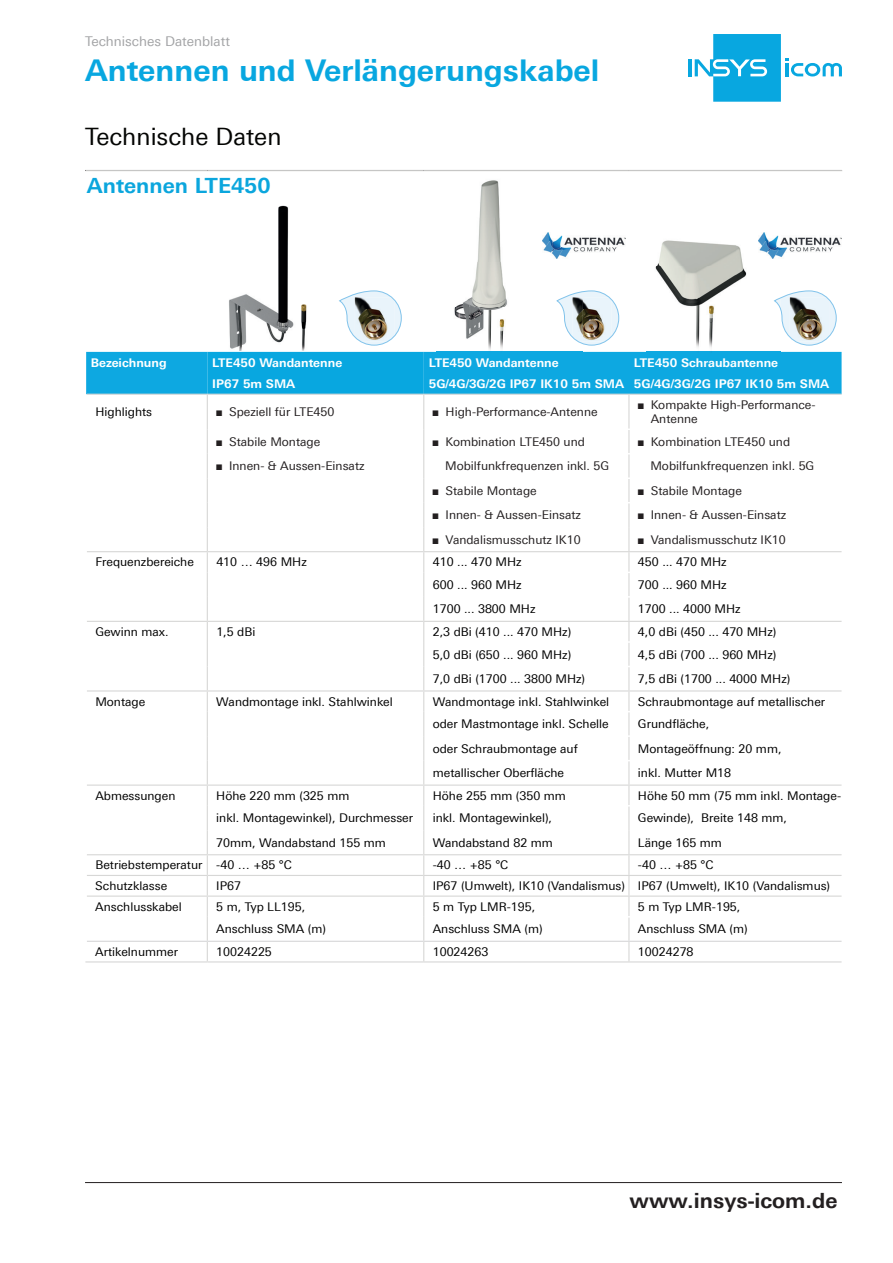
<style>
.page{position:relative;width:893px;height:1263px;background:#fff}
.page>*{position:absolute;margin:0;border:0;box-sizing:border-box;transform-origin:0 0}
.t1{font:700 30px "Linotype Univers 630";color:#08a7e0}
.t2{font:24px "Linotype Univers 430";color:#040503}
.t3{font:700 21px "Linotype Univers 630";color:#231f20}
.t4{font:700 21px "Linotype Univers 630";color:#0ba6dd}
.t5{font:13.5px "Linotype Univers 430";color:#a3a4a6}
.t6{font:12px "Linotype Univers 430";color:#000001}
.t7{font:12px/14.4px "Linotype Univers 430";color:#231f20}
.t8{font:700 12px "Linotype Univers 630";color:#fff}
.s1{font-family:"Arial Narrow"}
</style>
<div class="page">
<hr style="left:688px;top:59px;width:3px;height:17px;background:#08a7e0">
<svg style="left:695px;top:34px;width:147px;height:68px"></svg>
<hr style="left:85px;top:1182px;width:757px;height:1px;background:#231f20">
<div style="left:86px;top:352px;width:756px;height:42px;background:#0da8e1"></div>
<hr style="left:628px;top:395px;width:1px;height:33px;background:#d7d7d6">
<svg style="left:628px;top:430px;width:1px;height:531px"></svg>
<hr style="left:85px;top:170px;width:122px;height:1px;background:#d7d7d6">
<hr style="left:207px;top:170px;width:217px;height:1px;background:#d7d7d6">
<hr style="left:424px;top:170px;width:205px;height:1px;background:#d7d7d6">
<hr style="left:629px;top:170px;width:213px;height:1px;background:#d7d7d6">
<hr style="left:87px;top:551px;width:120px;height:1px;background:#d7d7d6">
<hr style="left:207px;top:551px;width:217px;height:1px;background:#d7d7d6">
<hr style="left:424px;top:551px;width:205px;height:1px;background:#d7d7d6">
<hr style="left:629px;top:551px;width:213px;height:1px;background:#d7d7d6">
<hr style="left:207px;top:395px;width:1px;height:34px;background:#d7d7d6">
<hr style="left:423px;top:395px;width:1px;height:34px;background:#d7d7d6">
<hr style="left:87px;top:394px;width:120px;height:1px;background:#d7d7d6">
<hr style="left:207px;top:394px;width:217px;height:1px;background:#d7d7d6">
<hr style="left:424px;top:394px;width:205px;height:1px;background:#d7d7d6">
<hr style="left:629px;top:394px;width:213px;height:1px;background:#d7d7d6">
<hr style="left:85px;top:961px;width:122px;height:1px;background:#d7d7d6">
<hr style="left:207px;top:961px;width:217px;height:1px;background:#d7d7d6">
<hr style="left:424px;top:961px;width:205px;height:1px;background:#d7d7d6">
<hr style="left:629px;top:961px;width:213px;height:1px;background:#d7d7d6">
<hr style="left:87px;top:621px;width:120px;height:1px;background:#d7d7d6">
<hr style="left:207px;top:621px;width:217px;height:1px;background:#d7d7d6">
<hr style="left:424px;top:621px;width:205px;height:1px;background:#d7d7d6">
<hr style="left:629px;top:621px;width:213px;height:1px;background:#d7d7d6">
<hr style="left:87px;top:690px;width:120px;height:1px;background:#d7d7d6">
<hr style="left:207px;top:690px;width:217px;height:1px;background:#d7d7d6">
<hr style="left:424px;top:690px;width:205px;height:1px;background:#d7d7d6">
<hr style="left:629px;top:690px;width:213px;height:1px;background:#d7d7d6">
<hr style="left:87px;top:784px;width:120px;height:2px;background:#d7d7d6">
<hr style="left:207px;top:784px;width:217px;height:2px;background:#d7d7d6">
<hr style="left:424px;top:784px;width:205px;height:2px;background:#d7d7d6">
<hr style="left:629px;top:784px;width:213px;height:2px;background:#d7d7d6">
<hr style="left:87px;top:854px;width:120px;height:1px;background:#d7d7d6">
<hr style="left:207px;top:854px;width:217px;height:1px;background:#d7d7d6">
<hr style="left:424px;top:854px;width:205px;height:1px;background:#d7d7d6">
<hr style="left:629px;top:854px;width:213px;height:1px;background:#d7d7d6">
<hr style="left:87px;top:875px;width:120px;height:1px;background:#d7d7d6">
<hr style="left:207px;top:875px;width:217px;height:1px;background:#d7d7d6">
<hr style="left:424px;top:875px;width:205px;height:1px;background:#d7d7d6">
<hr style="left:629px;top:875px;width:213px;height:1px;background:#d7d7d6">
<hr style="left:87px;top:895px;width:120px;height:2px;background:#d7d7d6">
<hr style="left:207px;top:895px;width:217px;height:2px;background:#d7d7d6">
<hr style="left:424px;top:895px;width:205px;height:2px;background:#d7d7d6">
<hr style="left:629px;top:895px;width:213px;height:2px;background:#d7d7d6">
<svg style="left:207px;top:429px;width:1px;height:532px"></svg>
<svg style="left:423px;top:429px;width:1px;height:532px"></svg>
<hr style="left:87px;top:941px;width:120px;height:1px;background:#d6d7d8">
<hr style="left:207px;top:941px;width:217px;height:1px;background:#d6d7d8">
<hr style="left:424px;top:941px;width:205px;height:1px;background:#d6d7d8">
<hr style="left:629px;top:941px;width:213px;height:1px;background:#d6d7d8">
<img style="left:646px;top:232px;width:135px;height:121px">
<img style="left:437px;top:180px;width:146px;height:173px">
<svg style="left:339px;top:290px;width:63px;height:56px"></svg>
<svg style="left:556px;top:290px;width:63px;height:56px"></svg>
<svg style="left:774px;top:290px;width:63px;height:56px"></svg>
<img style="left:542px;top:233px;width:83px;height:26px">
<img style="left:759px;top:233px;width:83px;height:26px">
<img style="left:229px;top:205px;width:78px;height:146px">
<p class="t5" style="left:85px;top:33px;width:146px">Technisches Datenblatt</p>
<h1 class="t1" style="left:85px;top:53px;width:516px">Antennen und Verlängerungskabel</h1>
<h2 class="t2" style="left:85px;top:122px;width:198px">Technische Daten</h2>
<h3 class="t4" style="left:87px;top:173px;width:185px">Antennen LTE450</h3>
<p class="t8" style="left:91px;top:355px;width:77px">Bezeichnung</p>
<p class="t8" style="left:212px;top:355px;width:131px">LTE450 Wandantenne</p>
<p class="t8" style="left:429px;top:355px;width:131px">LTE450 Wandantenne</p>
<p class="t8" style="left:634px;top:355px;width:146px">LTE450 Schraubantenne</p>
<p class="t8" style="left:212px;top:376px;width:85px">IP67 5m SMA</p>
<p class="t8" style="left:429px;top:376px;width:402px">5G/4G/3G/2G IP67 IK10 5m SMA 5G/4G/3G/2G IP67 IK10 5m SMA</p>
<p class="t6" style="left:95px;top:405px;width:58px">Highlights</p>
<p class="t7" style="left:216px;top:405px;width:120px"><span class="s1">■</span> Speziell für LTE450</p>
<p class="t7" style="left:433px;top:405px;width:166px"><span class="s1">■</span> High-Performance-Antenne</p>
<p class="t7" style="left:651px;top:397px;width:166px;text-indent:-13px"><span class="s1">■</span> Kompakte High-Performance-<br>Antenne</p>
<p class="t7" style="left:216px;top:434px;width:105px"><span class="s1">■</span> Stabile Montage</p>
<p class="t7" style="left:433px;top:434px;width:154px"><span class="s1">■</span> Kombination LTE450 und</p>
<p class="t7" style="left:638px;top:434px;width:154px"><span class="s1">■</span> Kombination LTE450 und</p>
<p class="t7" style="left:216px;top:459px;width:150px"><span class="s1">■</span> Innen- &amp; Aussen-Einsatz</p>
<p class="t7" style="left:445px;top:459px;width:166px">Mobilfunkfrequenzen inkl. 5G</p>
<p class="t7" style="left:650px;top:459px;width:166px">Mobilfunkfrequenzen inkl. 5G</p>
<p class="t7" style="left:433px;top:483px;width:105px"><span class="s1">■</span> Stabile Montage</p>
<p class="t7" style="left:638px;top:483px;width:105px"><span class="s1">■</span> Stabile Montage</p>
<p class="t7" style="left:433px;top:508px;width:150px"><span class="s1">■</span> Innen- &amp; Aussen-Einsatz</p>
<p class="t7" style="left:638px;top:508px;width:150px"><span class="s1">■</span> Innen- &amp; Aussen-Einsatz</p>
<p class="t7" style="left:433px;top:532px;width:149px"><span class="s1">■</span> Vandalismusschutz IK10</p>
<p class="t7" style="left:638px;top:532px;width:149px"><span class="s1">■</span> Vandalismusschutz IK10</p>
<p class="t6" style="left:95px;top:555px;width:100px">Frequenzbereiche</p>
<p class="t6" style="left:216px;top:555px;width:92px">410 … 496 MHz</p>
<p class="t6" style="left:433px;top:555px;width:90px">410 ... 470 MHz</p>
<p class="t6" style="left:638px;top:555px;width:90px">450 ... 470 MHz</p>
<p class="t6" style="left:433px;top:578px;width:90px">600 ... 960 MHz</p>
<p class="t6" style="left:638px;top:578px;width:90px">700 ... 960 MHz</p>
<p class="t6" style="left:433px;top:602px;width:104px">1700 ... 3800 MHz</p>
<p class="t6" style="left:638px;top:602px;width:104px">1700 ... 4000 MHz</p>
<p class="t6" style="left:95px;top:625px;width:75px">Gewinn max.</p>
<p class="t6" style="left:216px;top:625px;width:41px">1,5 dBi</p>
<p class="t6" style="left:433px;top:625px;width:140px">2,3 dBi (410 ... 470 MHz)</p>
<p class="t6" style="left:638px;top:625px;width:140px">4,0 dBi (450 ... 470 MHz)</p>
<p class="t6" style="left:433px;top:647px;width:140px">5,0 dBi (650 ... 960 MHz)</p>
<p class="t6" style="left:638px;top:647px;width:140px">4,5 dBi (700 ... 960 MHz)</p>
<p class="t6" style="left:433px;top:672px;width:154px">7,0 dBi (1700 ... 3800 MHz)</p>
<p class="t6" style="left:638px;top:672px;width:154px">7,5 dBi (1700 ... 4000 MHz)</p>
<p class="t6" style="left:95px;top:694px;width:51px">Montage</p>
<p class="t6" style="left:216px;top:694px;width:178px">Wandmontage inkl. Stahlwinkel</p>
<p class="t6" style="left:433px;top:694px;width:178px">Wandmontage inkl. Stahlwinkel</p>
<p class="t6" style="left:638px;top:694px;width:189px">Schraubmontage auf metallischer</p>
<p class="t6" style="left:433px;top:717px;width:177px">oder Mastmontage inkl. Schelle</p>
<p class="t6" style="left:638px;top:717px;width:73px">Grundfläche,</p>
<p class="t6" style="left:433px;top:742px;width:146px">oder Schraubmontage auf</p>
<p class="t6" style="left:638px;top:742px;width:145px">Montageöffnung: 20 mm,</p>
<p class="t6" style="left:433px;top:766px;width:133px">metallischer Oberfläche</p>
<p class="t6" style="left:638px;top:766px;width:95px">inkl. Mutter M18</p>
<p class="t6" style="left:95px;top:789px;width:82px">Abmessungen</p>
<p class="t6" style="left:216px;top:789px;width:135px">Höhe 220 mm (325 mm</p>
<p class="t6" style="left:433px;top:789px;width:135px">Höhe 255 mm (350 mm</p>
<p class="t6" style="left:638px;top:789px;width:205px">Höhe 50 mm (75 mm inkl. Montage-</p>
<p class="t6" style="left:216px;top:811px;width:198px">inkl. Montagewinkel), Durchmesser</p>
<p class="t6" style="left:433px;top:811px;width:121px">inkl. Montagewinkel),</p>
<p class="t6" style="left:638px;top:811px;width:151px">Gewinde), Breite 148 mm,</p>
<p class="t6" style="left:216px;top:836px;width:171px">70mm, Wandabstand 155 mm</p>
<p class="t6" style="left:433px;top:836px;width:121px">Wandabstand 82 mm</p>
<p class="t6" style="left:638px;top:836px;width:85px">Länge 165 mm</p>
<p class="t6" style="left:95px;top:858px;width:198px">Betriebstemperatur -40 … +85 °C</p>
<p class="t6" style="left:433px;top:858px;width:77px">-40 … +85 °C</p>
<p class="t6" style="left:638px;top:858px;width:77px">-40 … +85 °C</p>
<p class="t6" style="left:95px;top:879px;width:73px">Schutzklasse</p>
<p class="t6" style="left:216px;top:879px;width:26px">IP67</p>
<p class="t6" style="left:433px;top:879px;width:399px">IP67 (Umwelt), IK10 (Vandalismus) IP67 (Umwelt), IK10 (Vandalismus)</p>
<p class="t6" style="left:95px;top:900px;width:88px">Anschlusskabel</p>
<p class="t6" style="left:216px;top:900px;width:91px">5 m, Typ LL195,</p>
<p class="t6" style="left:433px;top:900px;width:104px">5 m Typ LMR-195,</p>
<p class="t6" style="left:638px;top:900px;width:104px">5 m Typ LMR-195,</p>
<p class="t6" style="left:216px;top:922px;width:111px">Anschluss SMA (m)</p>
<p class="t6" style="left:433px;top:922px;width:111px">Anschluss SMA (m)</p>
<p class="t6" style="left:638px;top:922px;width:111px">Anschluss SMA (m)</p>
<p class="t6" style="left:95px;top:945px;width:84px">Artikelnummer</p>
<p class="t6" style="left:216px;top:945px;width:57px">10024225</p>
<p class="t6" style="left:433px;top:945px;width:57px">10024263</p>
<p class="t6" style="left:638px;top:945px;width:57px">10024278</p>
<h3 class="t3" style="left:630px;top:1187px;width:209px">www.insys-icom.de</h3>
</div>
